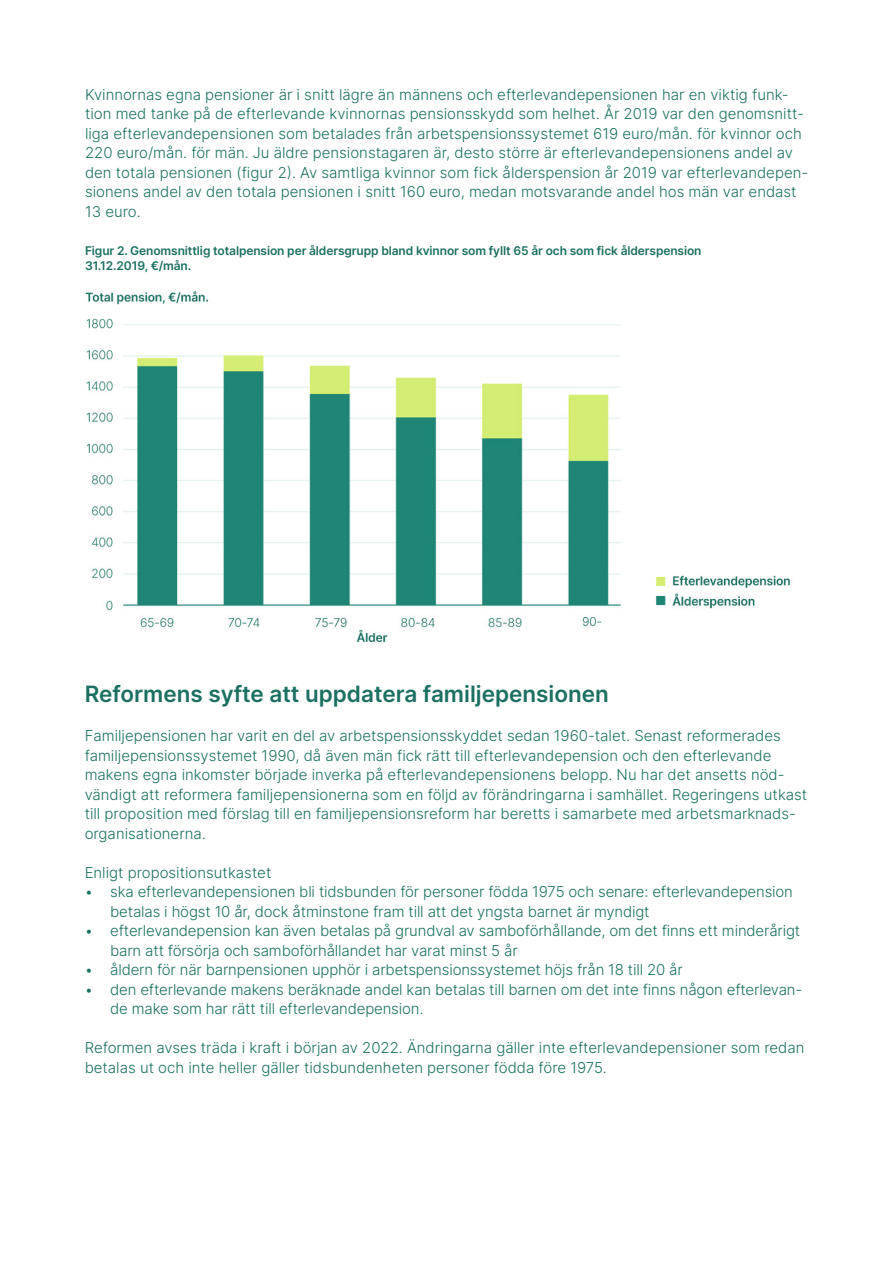
<style>
.page{position:relative;width:893px;height:1263px;background:#fff}
.page>*{position:absolute;margin:0;border:0;box-sizing:border-box;transform-origin:0 0}
.t1{font:600 22.5px "Inter";color:#1c7061}
.p1{font:300 15px/19.5px "Inter";color:#1c7061}
.t2{font:600 12px/15px "Inter";letter-spacing:-.01em;color:#1c7061}
</style>
<div class="page">
<img style="left:85px;top:291px;width:706px;height:352px">
<p class="p1" style="left:85px;top:84px;width:725px">Kvinnornas egna pensioner är i snitt lägre än männens och efterlevandepensionen har en viktig funk&shy;tion med tanke på de efterlevande kvinnornas pensionsskydd som helhet. År 2019 var den genomsnitt&shy;liga efterlevandepensionen som betalades från arbetspensionssystemet 619 euro/mån. för kvinnor och 220 euro/mån. för män. Ju äldre pensionstagaren är, desto större är efterlevandepensionens andel av den totala pensionen (figur 2). Av samtliga kvinnor som fick ålderspension år 2019 var efterlevandepen&shy;sionens andel av den totala pensionen i snitt 160 euro, medan motsvarande andel hos män var endast 13 euro.</p>
<p class="t2" style="left:85px;top:243px;width:618px">Figur 2. Genomsnittlig totalpension per åldersgrupp bland kvinnor som fyllt 65 år och som fick ålderspension<br>31.12.2019, €/mån.</p>
<p class="t1" style="left:85px;top:678px;width:526px">Reformens syfte att uppdatera familjepensionen</p>
<p class="p1" style="left:85px;top:726px;width:724px">Familjepensionen har varit en del av arbetspensionsskyddet sedan 1960-talet. Senast reformerades familjepensionssystemet 1990, då även män fick rätt till efterlevandepension och den efterlevande makens egna inkomster började inverka på efterlevandepensionens belopp. Nu har det ansetts nöd&shy;vändigt att reformera familjepensionerna som en följd av förändringarna i samhället. Regeringens utkast till proposition med förslag till en familjepensionsreform har beretts i samarbete med arbetsmarknads&shy;organisationerna.</p>
<p class="p1" style="left:85px;top:862px;width:188px">Enligt propositionsutkastet</p>
<p class="p1" style="left:110px;top:882px;width:684px;text-indent:-26px">• ska efterlevandepensionen bli tidsbunden för personer födda 1975 och senare: efterlevandepension betalas i högst 10 år, dock åtminstone fram till att det yngsta barnet är myndigt</p>
<p class="p1" style="left:110px;top:921px;width:692px;text-indent:-26px">• efterlevandepension kan även betalas på grundval av samboförhållande, om det finns ett minderårigt barn att försörja och samboförhållandet har varat minst 5 år</p>
<p class="p1" style="left:85px;top:960px;width:600px">• åldern för när barnpensionen upphör i arbetspensionssystemet höjs från 18 till 20 år</p>
<p class="p1" style="left:110px;top:979px;width:694px;text-indent:-26px">• den efterlevande makens beräknade andel kan betalas till barnen om det inte finns någon efterlevan&shy;de make som har rätt till efterlevandepension.</p>
<p class="p1" style="left:85px;top:1038px;width:721px">Reformen avses träda i kraft i början av 2022. Ändringarna gäller inte efterlevandepensioner som redan betalas ut och inte heller gäller tidsbundenheten personer födda före 1975.</p>
</div>
